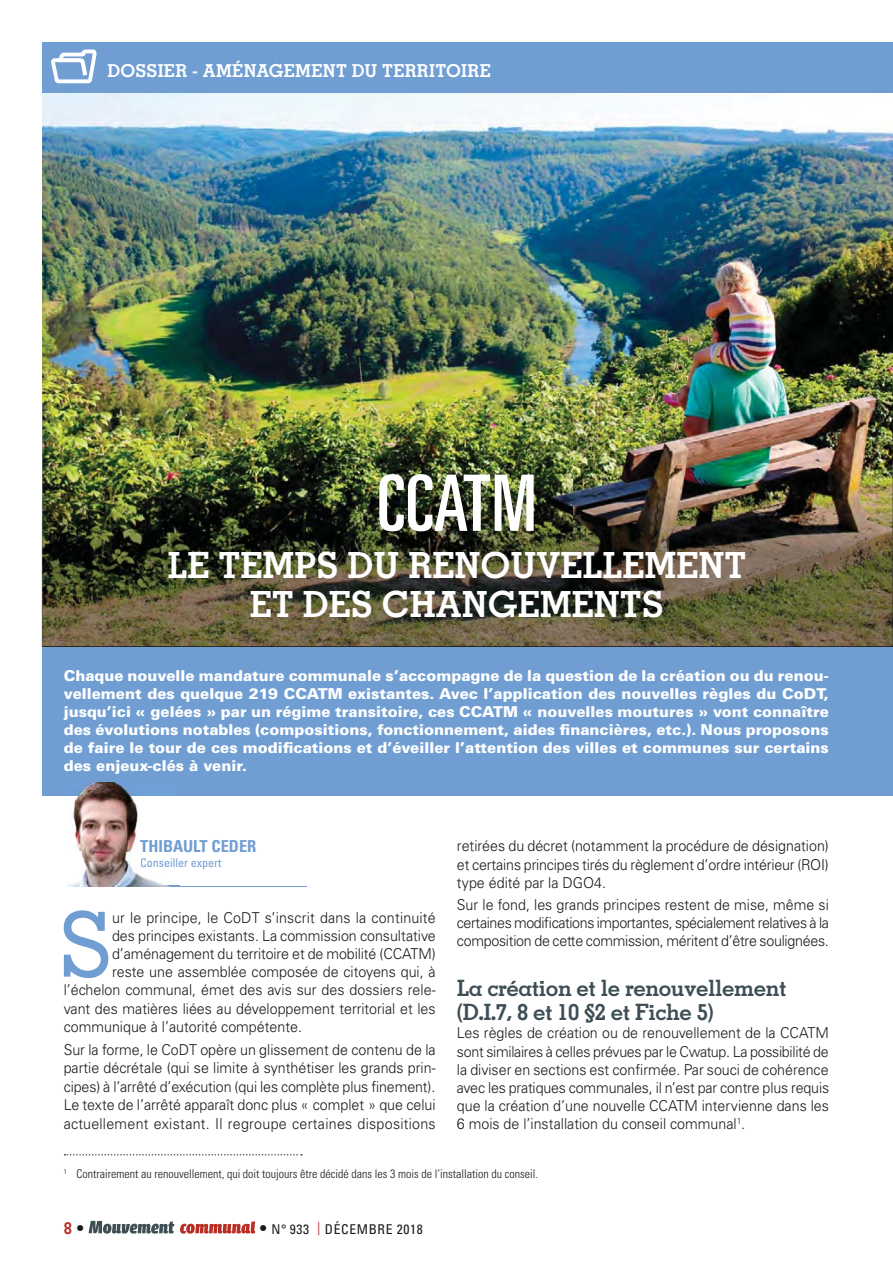
<style>
.page{position:relative;width:893px;height:1263px;background:#fff}
.page>*{position:absolute;margin:0;border:0;box-sizing:border-box;transform-origin:0 0}
.t1{font:500 89.7px "Memphis LT Std";color:#709ed3;scale:.95 1}
.t2{font:ultra-condensed 78px "Univers LT Std";letter-spacing:.01em;color:#fff}
.t3{font:700 36px/39px "Memphis LT Std";color:#fff;text-align:center}
.t4{font:700 22.5px/24.2px "Memphis LT Std";letter-spacing:-.02em;color:#3e4e55}
.t5{font:700 17.85px "Memphis LT Std";letter-spacing:.02em;color:#fff}
.t6{font:700 condensed 16.5px "Univers LT Std";color:#709ed3}
.t7{font:700 16.5px "Memphis LT Std";color:#ba2d25}
.t8{font:300 15px/18.1px "Univers LT Std";color:#181a18;text-align:justify;scale:.95 1}
.t9{font:900 15px/18px "Univers LT Std";color:#fff;text-align:justify}
.t10{font:condensed 13.5px "Univers LT Std";letter-spacing:.05em;color:#181a18}
.t11{font:300 condensed 12px "Univers LT Std";color:#181a18}
.t12{font:condensed 12px "Univers LT Std";color:#6f9ed4}
.s1{color:#6f9ed4}
.s2{color:#709ed3}
.s3{color:#181a18}
.s4{font-family:"Memphis LT Std";font-weight:700;font-stretch:normal;font-size:16.5px}
.s5{color:#ba2d25}
</style>
<div class="page">
<svg style="left:64px;top:1154px;width:238px;height:2px"></svg>
<div style="left:43px;top:43px;width:850px;height:51px;background:#709ed3"></div>
<svg style="left:51px;top:49px;width:46px;height:35px"></svg>
<div style="left:43px;top:647px;width:850px;height:149px;background:#709ed3"></div>
<img style="left:43px;top:94px;width:850px;height:310px">
<img style="left:43px;top:404px;width:850px;height:243px">
<svg style="left:42px;top:402px;width:1px;height:245px"></svg>
<img style="left:43px;top:451px;width:53px;height:195px">
<img style="left:839px;top:451px;width:54px;height:195px">
<img style="left:95px;top:645px;width:745px;height:1px">
<hr style="left:68px;top:886px;width:239px;height:1px;background:#709ed3">
<img style="left:68px;top:783px;width:111px;height:104px">
<img style="left:140px;top:840px;width:39px;height:12px">
<img style="left:141px;top:858px;width:38px;height:11px">
<svg style="left:88px;top:1221px;width:86px;height:13px"></svg>
<svg style="left:180px;top:1222px;width:75px;height:12px"></svg>
<p class="t5" style="left:107px;top:63px;width:385px">DOSSIER - AMÉNAGEMENT DU TERRITOIRE</p>
<h2 class="t2" style="left:377px;top:458px;width:161px">CCATM</h2>
<h3 class="t3" style="left:167px;top:548px;width:580px">LE TEMPS DU RENOUVELLEMENT<br>ET DES CHANGEMENTS</h3>
<p class="t9" style="left:64px;top:668px;width:766px">Chaque nouvelle mandature communale s’accompagne de la question de la création ou du renou&shy;vellement des quelque 219 CCATM existantes. Avec l’application des nouvelles règles du CoDT, jusqu’ici « gelées » par un régime transitoire, ces CCATM « nouvelles moutures » vont connaître des évolutions notables (compositions, fonctionnement, aides financières, etc.). Nous proposons de faire le tour de ces modifications et d’éveiller l’attention des villes et communes sur certains des enjeux-clés à venir.</p>
<p class="t6" style="left:140px;top:839px;width:118px"><span class="s1">THIBA</span>ULT CEDER</p>
<p class="t12" style="left:140px;top:857px;width:83px">Conseille<span class="s2">r expert</span></p>
<p class="t8" style="left:457px;top:838px;width:393px">retirées du décret (notamment la procédure de désignation) et certains principes tirés du règlement d’ordre intérieur (ROI) type édité par la DGO4.</p>
<p class="t8" style="left:457px;top:897px;width:393px">Sur le fond, les grands principes restent de mise, même si certaines modifications importantes, spécialement relatives à la composition de cette commission, méritent d’être soulignées.</p>
<h3 class="t4" style="left:457px;top:977px;width:331px">La création et le renouvellement (D.I.7, 8 et 10 §2 et Fiche 5)</h3>
<p class="t8" style="left:457px;top:1025px;width:393px">Les règles de création ou de renouvellement de la CCATM sont similaires à celles prévues par le Cwatup. La possibilité de la diviser en sections est confirmée. Par souci de cohérence avec les pratiques communales, il n’est par contre plus requis que la création d’une nouvelle CCATM intervienne dans les 6 mois de l’installation du conseil communal<sup>1</sup>.</p>
<h1 class="t1" style="left:60px;top:907px;width:56px">S</h1>
<p class="t8" style="left:112px;top:909px;width:342px">ur le principe, le CoDT s’inscrit dans la continuité</p>
<p class="t8" style="left:112px;top:927px;width:342px">des principes existants. La commission consultative</p>
<p class="t8" style="left:112px;top:945px;width:342px">d’aménagement du territoire et de mobilité (CCATM)</p>
<p class="t8" style="left:112px;top:963px;width:342px">reste une assemblée composée de citoyens qui, à</p>
<p class="t8" style="left:64px;top:982px;width:393px">l’échelon communal, émet des avis sur des dossiers rele-</p>
<p class="t8" style="left:64px;top:1000px;width:393px">vant des matières liées au développement territorial et les</p>
<p class="t8" style="left:64px;top:1019px;width:252px">communique à l’autorité compétente.</p>
<p class="t8" style="left:64px;top:1041px;width:393px">Sur la forme, le CoDT opère un glissement de contenu de la partie décrétale (qui se limite à synthétiser les grands prin&shy;cipes) à l’arrêté d’exécution (qui les complète plus finement).<br>Le texte de l’arrêté apparaît donc plus « complet » que celui actuellement existant. Il regroupe certaines dispositions</p>
<p class="t11" style="left:64px;top:1168px;width:476px"><sup>1</sup> Contrairement au renouvellement, qui doit toujours être décidé dans les 3 mois de l’installation du conseil.</p>
<p class="t7" style="left:64px;top:1221px;width:22px">8 <span class="s3">•</span></p>
<p class="t10" style="left:259px;top:1223px;width:165px"><span class="s4">•</span> N° 933 <span class="s5">|</span> DÉCEMBRE 2018</p>
</div>
